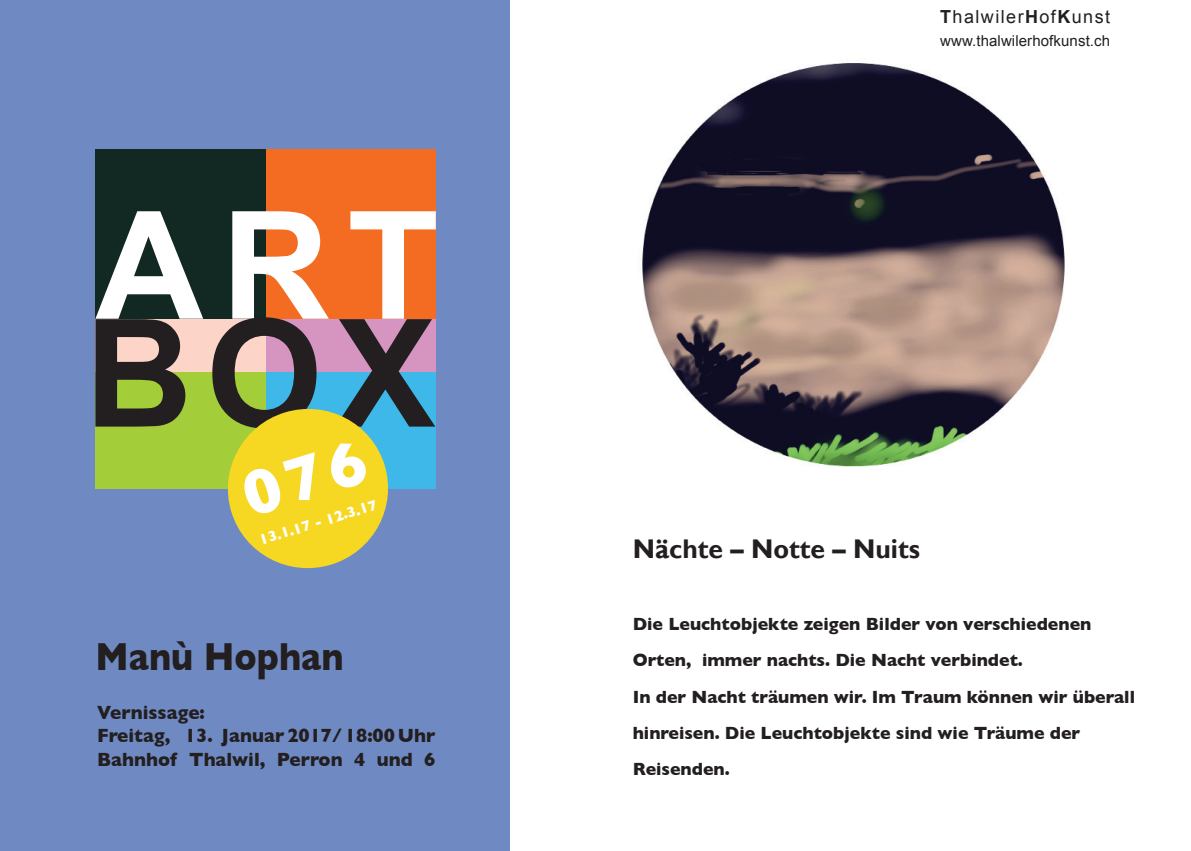
<style>
.page{position:relative;width:1191px;height:851px;background:#fff}
.page>*{position:absolute;margin:0;border:0;box-sizing:border-box;transform-origin:0 0}
.t1{font:700 150px "Arial";color:#fff}
.t2{font:700 150px "Arial";color:#231f20}
.t3{font:700 39.9px "Gill Sans";color:#231f20;scale:.87 1}
.t4{font:700 27px "Gill Sans";color:#231f20}
.t5{font:700 19.5px/23.4px "Gill Sans";color:#231f20}
.t6{font:700 18px/36px "Gill Sans";color:#231f20}
.t7{font:18px "Arial";letter-spacing:.08em;color:#231f20}
.t8{font:15px "Arial";letter-spacing:.005em;color:#231f20}
.t9{font:700 15px "Gill Sans";color:#fff}
.s1{font-weight:700}
</style>
<div class="page">
<div style="left:0;top:0;width:510px;height:850px;background:#6f8ac3"></div>
<div style="left:265px;top:319px;width:170px;height:53px;background:#d694c1"></div>
<div style="left:265px;top:372px;width:170px;height:116px;background:#3db8e8"></div>
<div style="left:95px;top:319px;width:170px;height:169px;background:#fcd5c8"></div>
<div style="left:95px;top:372px;width:170px;height:116px;background:#a3cd39"></div>
<div style="left:265px;top:149px;width:170px;height:170px;background:#f36c21"></div>
<div style="left:95px;top:149px;width:170px;height:170px;background:#122822"></div>
<img style="left:642px;top:63px;width:423px;height:404px">
<svg style="left:218px;top:399px;width:179px;height:170px"></svg>
<h1 class="t1" style="left:95px;top:167px;width:345px">ART</h1>
<h1 class="t2" style="left:84px;top:275px;width:353px">BOX</h1>
<p class="t9" style="left:257px;top:531px;width:124px;rotate:-17deg">13.1.17 - 12.3.17</p>
<h2 class="t3" style="left:95px;top:633px;width:287px">Manù Hophan</h2>
<p class="t5" style="left:97px;top:700px;width:340px">Vernissage:<br>Freitag, 13. Januar 2017/ 18:00 Uhr<br>Bahnhof Thalwil, Perron 4 und 6</p>
<p class="t7" style="left:940px;top:5px;width:171px"><span class="s1">T</span>halwiler<span class="s1">H</span>of<span class="s1">K</span>unst</p>
<p class="t8" style="left:940px;top:31px;width:171px">www.thalwilerhofkunst.ch</p>
<h3 class="t4" style="left:632px;top:533px;width:289px">Nächte – Notte – Nuits</h3>
<p class="t6" style="left:632px;top:606px;width:504px">Die Leuchtobjekte zeigen Bilder von verschiedenen Orten, immer nachts. Die Nacht verbindet.<br>In der Nacht träumen wir. Im Traum können wir überall hinreisen. Die Leuchtobjekte sind wie Träume der Reisenden.</p>
</div>
